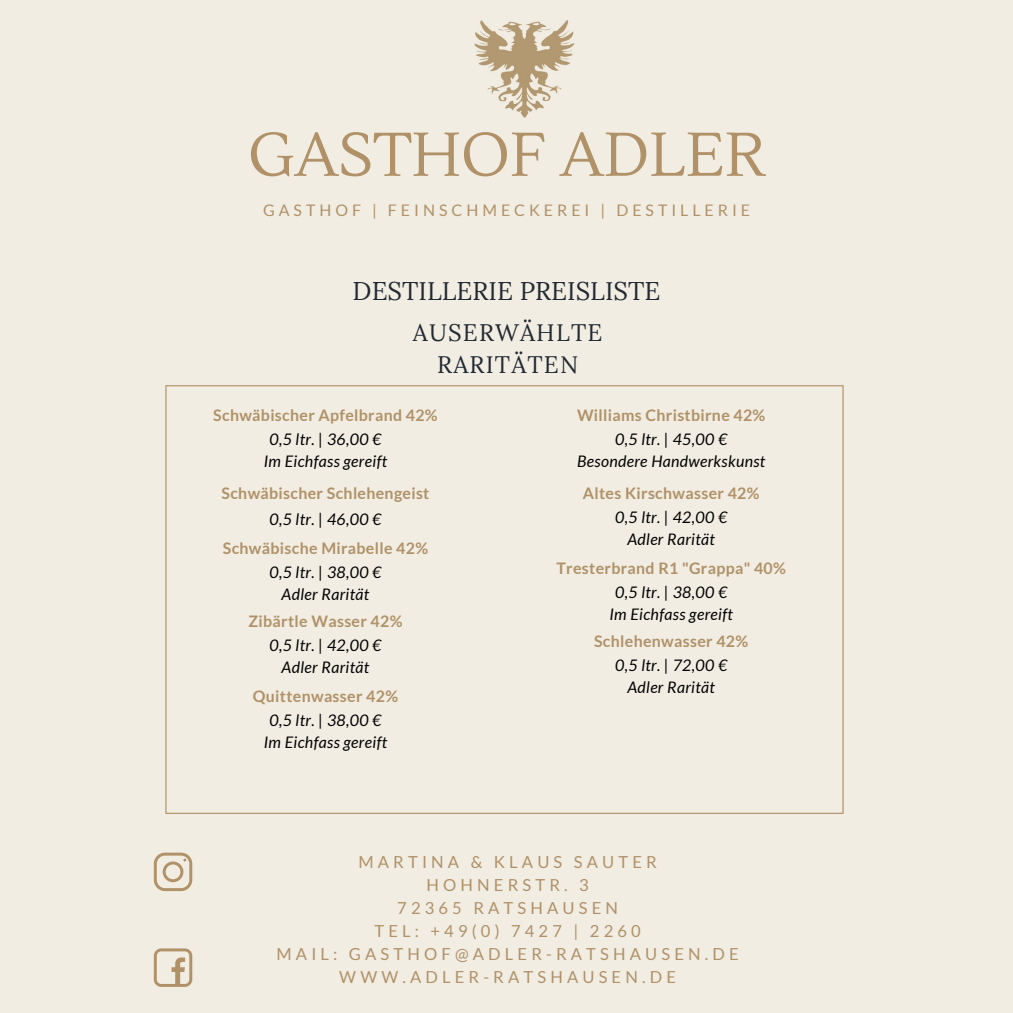
<style>
.page{position:relative;width:1013px;height:1013px;background:#fff}
.page>*{position:absolute;margin:0;border:0;box-sizing:border-box;transform-origin:0 0}
.t1{font:61.38px "Lustria";color:#b09168}
.t2{font:25.5px "Lora";color:#222933}
.t3{font:23.88px/32.6px "Lora";letter-spacing:.05em;color:#222933;text-align:center}
.t4{font:16.62px/23px "Lato";letter-spacing:.25em;color:#b09168;text-align:center}
.t5{font:italic 15.88px/22px "Lato";letter-spacing:.02em;color:#000;text-align:center}
.t6{font:700 15.88px "Lato";letter-spacing:.02em;color:#b09168}
.t7{font:15.88px "Lato";letter-spacing:.25em;color:#b09168}
</style>
<div class="page">
<div style="left:0;top:0;width:1012px;height:1012px;background:#f1ede2"></div>
<svg style="left:165px;top:385px;width:678px;height:429px"></svg>
<svg style="left:154px;top:852px;width:38px;height:39px"></svg>
<svg style="left:154px;top:948px;width:38px;height:38px"></svg>
<img style="left:474px;top:20px;width:100px;height:98px">
<h1 class="t1" style="left:248px;top:117px;width:519px">GASTHOF ADLER</h1>
<p class="t7" style="left:263px;top:201px;width:488px">GASTHOF | FEINSCHMECKEREI | DESTILLERIE</p>
<h2 class="t2" style="left:352px;top:274px;width:309px">DESTILLERIE PREISLISTE</h2>
<h3 class="t3" style="left:413px;top:316px;width:191px">AUSERWÄHLTE<br>RARITÄTEN</h3>
<p class="t6" style="left:213px;top:405px;width:226px">Schwäbischer Apfelbrand 42%</p>
<p class="t5" style="left:264px;top:428px;width:125px">0,5 ltr. | 36,00 €<br>Im Eichfass gereift</p>
<p class="t6" style="left:221px;top:483px;width:209px">Schwäbischer Schlehengeist</p>
<p class="t5" style="left:269px;top:507px;width:114px">0,5 ltr. | 46,00 €</p>
<p class="t6" style="left:223px;top:538px;width:207px">Schwäbische Mirabelle 42%</p>
<p class="t5" style="left:269px;top:561px;width:114px">0,5 ltr. | 38,00 €<br>Adler Rarität</p>
<p class="t6" style="left:248px;top:611px;width:155px">Zibärtle Wasser 42%</p>
<p class="t5" style="left:269px;top:633px;width:114px">0,5 ltr. | 42,00 €<br>Adler Rarität</p>
<p class="t6" style="left:253px;top:686px;width:147px">Quittenwasser 42%</p>
<p class="t5" style="left:264px;top:708px;width:125px">0,5 ltr. | 38,00 €<br>Im Eichfass gereift</p>
<p class="t6" style="left:577px;top:405px;width:190px">Williams Christbirne 42%</p>
<p class="t5" style="left:577px;top:428px;width:190px">0,5 ltr. | 45,00 €<br>Besondere Handwerkskunst</p>
<p class="t6" style="left:583px;top:483px;width:178px">Altes Kirschwasser 42%</p>
<p class="t5" style="left:615px;top:505px;width:114px">0,5 ltr. | 42,00 €<br>Adler Rarität</p>
<p class="t6" style="left:556px;top:558px;width:231px">Tresterbrand R1 "Grappa" 40%</p>
<p class="t5" style="left:609px;top:581px;width:125px">0,5 ltr. | 38,00 €<br>Im Eichfass gereift</p>
<p class="t6" style="left:594px;top:631px;width:156px">Schlehenwasser 42%</p>
<p class="t5" style="left:615px;top:653px;width:114px">0,5 ltr. | 72,00 €<br>Adler Rarität</p>
<p class="t4" style="left:276px;top:850px;width:464px">MARTINA &amp; KLAUS SAUTER<br>HOHNERSTR. 3<br>72365 RATSHAUSEN<br>TEL: +49(0) 7427 | 2260<br>MAIL: GASTHOF@ADLER-RATSHAUSEN.DE<br>WWW.ADLER-RATSHAUSEN.DE</p>
</div>
